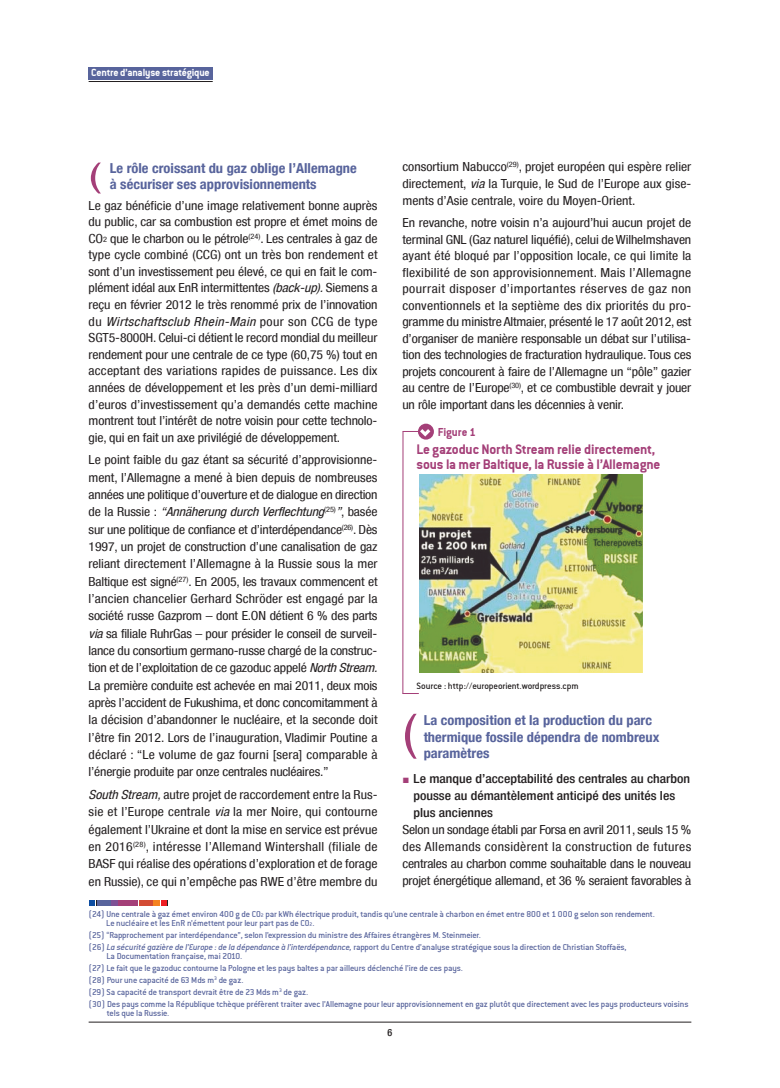
<style>
.page{position:relative;width:780px;height:1088px;background:#fff}
.page>*{position:absolute;margin:0;border:0;box-sizing:border-box;transform-origin:0 0}
.t1{font:condensed 50px "Helvetica Neue LT";color:#a43f78;scale:1.2 1}
.t2{font:condensed 34.38px "Helvetica Neue LT";color:#a43f78;scale:1.5 1}
.t3{font:15px/15.2px "Conduit ITCTT Bold";letter-spacing:-.01em;color:#a43f78}
.t4{font:700 condensed 13.75px/16.5px "Helvetica Neue LT";color:#58649c;scale:1.05 1}
.t5{font:condensed 12.5px/17.4px "Helvetica Neue LT";letter-spacing:-.01em;color:#231f20;text-align:justify;scale:1.1 1}
.t6{font:500 condensed 12.5px/17.1px "Helvetica Neue LT";color:#231f20;scale:1.1 1}
.t7{font:12.5px "Conduit ITCTT Bold";letter-spacing:-.005em;color:#a43f78}
.t8{font:11.25px "Conduit ITCTT Bold";letter-spacing:-.015em;color:#fff}
.t9{font:10px "Conduit Md ITCTT Medium";letter-spacing:-.01em;color:#231f20}
.t10{font:500 condensed 10px "Helvetica Neue LT";color:#231f20}
.t11{font:9.38px/11.9px "Conduit Md ITCTT Medium";letter-spacing:-.015em;color:#58649c}
.s1{font-style:italic}
.s2{font-size:7.5px}
.s3{font-family:"European Pi Three";font-weight:400;font-stretch:normal;color:#a43f78}
.s4{font-size:5.62px}
</style>
<div class="page">
<div style="left:89px;top:67px;width:124px;height:13px;background:#58649c"></div>
<hr style="left:89px;top:81px;width:124px;height:1px;background:#231f20">
<hr style="left:89px;top:1022px;width:602px;height:1px;background:#231f20">
<svg style="left:89px;top:900px;width:8px;height:5px"></svg>
<svg style="left:161px;top:900px;width:7px;height:5px"></svg>
<div style="left:97px;top:899px;width:13px;height:6px;background:#58649c"></div>
<div style="left:111px;top:899px;width:7px;height:6px;background:#7e5195"></div>
<div style="left:119px;top:899px;width:19px;height:6px;background:#a43f78"></div>
<div style="left:139px;top:899px;width:13px;height:6px;background:#d34c34"></div>
<div style="left:153px;top:899px;width:7px;height:6px;background:#f58220"></div>
<img style="left:419px;top:475px;width:223px;height:197px">
<svg style="left:403px;top:693px;width:16px;height:1px"></svg>
<hr style="left:402px;top:431px;width:1px;height:263px;background:#a43f78">
<svg style="left:418px;top:424px;width:16px;height:16px"></svg>
<svg style="left:402px;top:429px;width:28px;height:7px"></svg>
<p class="t8" style="left:91px;top:66px;width:120px">Centre d’analyse stratégique</p>
<p class="t5" style="left:402px;top:158px;width:264px">consortium Nabucco<sup>(29)</sup>, projet européen qui espère relier directement, <span class="s1">via</span> la Turquie, le Sud de l’Europe aux gise&shy;ments d’Asie centrale, voire du Moyen-Orient.</p>
<p class="t5" style="left:402px;top:214px;width:264px;line-height:16.5px">En revanche, notre voisin n’a aujourd’hui aucun projet de terminal GNL (Gaz naturel liquéfié), celui de Wilhelmshaven ayant été bloqué par l’opposition locale, ce qui limite la flexibilité de son approvisionnement. Mais l’Allemagne pourrait disposer d’importantes réserves de gaz non conventionnels et la septième des dix priorités du pro&shy;gramme du ministre Altmaier, présenté le 17 août 2012, est d’organiser de manière responsable un débat sur l’utilisa&shy;tion des technologies de fracturation hydraulique. Tous ces projets concourent à faire de l’Allemagne un “pôle” gazier au centre de l’Europe<sup>(30)</sup>, et ce combustible devrait y jouer un rôle important dans les décennies à venir.</p>
<p class="t7" style="left:438px;top:425px;width:40px">Figure 1</p>
<p class="t3" style="left:416px;top:441px;width:245px">Le gazoduc North Stream relie directement, sous la mer Baltique, la Russie à l’Allemagne</p>
<p class="t4" style="left:110px;top:159px;width:237px">le rôle croissant du gaz oblige l’allemagne à sécuriser ses approvisionnements</p>
<p class="t5" style="left:89px;top:197px;width:264px;line-height:16.6px">Le gaz bénéficie d’une image relativement bonne auprès du public, car sa combustion est propre et émet moins de CO<span class="s2">2</span> que le charbon ou le pétrole<sup>(24)</sup>. Les centrales à gaz de type cycle combiné (CCG) ont un très bon rendement et sont d’un investissement peu élevé, ce qui en fait le com&shy;plément idéal aux EnR intermittentes <span class="s1">(back-up).</span> Siemens a reçu en février 2012 le très renommé prix de l’innovation du <span class="s1">Wirtschaftsclub Rhein-Main</span> pour son CCG de type SGT5-8000H. Celui-ci détient le record mondial du meilleur rendement pour une centrale de ce type (60,75 %) tout en acceptant des variations rapides de puissance. Les dix années de développement et les près d’un demi-milliard d’euros d’investissement qu’a demandés cette machine montrent tout l’intérêt de notre voisin pour cette technolo&shy;gie, qui en fait un axe privilégié de développement.</p>
<p class="t5" style="left:89px;top:451px;width:264px">Le point faible du gaz étant sa sécurité d’approvisionne&shy;ment, l’Allemagne a mené à bien depuis de nombreuses années une politique d’ouverture et de dialogue en direction de la Russie : <span class="s1">“Annäherung durch Verflechtung</span><sup>(25)</sup><span class="s1">”</span>, basée sur une politique de confiance et d’interdépendance<sup>(26)</sup>. Dès 1997, un projet de construction d’une canalisation de gaz reliant directement l’Allemagne à la Russie sous la mer Baltique est signé<sup>(27)</sup>. En 2005, les travaux commencent et l’ancien chancelier Gerhard Schröder est engagé par la société russe Gazprom – dont E.ON détient 6 % des parts <span class="s1">via</span> sa filiale RuhrGas – pour présider le conseil de surveil&shy;lance du consortium germano-russe chargé de la construc&shy;tion et de l’exploitation de ce gazoduc appelé <span class="s1">North Stream.<br></span>La première conduite est achevée en mai 2011, deux mois après l’accident de Fukushima, et donc concomitamment à la décision d’abandonner le nucléaire, et la seconde doit l’être fin 2012. Lors de l’inauguration, Vladimir Poutine a déclaré : “Le volume de gaz fourni [sera] comparable à l’énergie produite par onze centrales nucléaires.”</p>
<p class="t5" style="left:89px;top:786px;width:264px"><span class="s1">South Stream,</span> autre projet de raccordement entre la Rus&shy;sie et l’Europe centrale <span class="s1">via</span> la mer Noire, qui contourne également l’Ukraine et dont la mise en service est prévue en 2016<sup>(28)</sup>, intéresse l’Allemand Wintershall (filiale de BASF qui réalise des opérations d’exploration et de forage en Russie), ce qui n’empêche pas RWE d’être membre du</p>
<h2 class="t2" style="left:89px;top:155px;width:10px">(</h2>
<p class="t9" style="left:416px;top:680px;width:163px">Source : http://europeorient.wordpress.cpm</p>
<p class="t4" style="left:423px;top:712px;width:226px">la composition et la production du parc thermique fossile dépendra de nombreux paramètres</p>
<p class="t6" style="left:413px;top:769px;width:253px;text-indent:-11px"><span class="s3">g</span> Le manque d’acceptabilité des centrales au charbon pousse au démantèlement anticipé des unités les plus anciennes</p>
<p class="t5" style="left:402px;top:821px;width:264px">Selon un sondage établi par Forsa en avril 2011, seuls 15 % des Allemands considèrent la construction de futures centrales au charbon comme souhaitable dans le nouveau projet énergétique allemand, et 36 % seraient favorables à</p>
<p class="t11" style="left:106px;top:909px;width:550px;line-height:9.4px;text-indent:-18px">(24) Une centrale à gaz émet environ 400 g de CO<span class="s4">2</span> par kWh électrique produit, tandis qu’une centrale à charbon en émet entre 800 et 1 000 g selon son rendement.<br>Le nucléaire et les EnR n’émettent pour leur part pas de CO<span class="s4">2</span>.</p>
<p class="t11" style="left:89px;top:929px;width:539px">(25) “Rapprochement par interdépendance”, selon l’expression du ministre des Affaires étrangères M. Steinmeier.<br>(26) <span class="s1">La sécurité gazière de l’Europe : de la dépendance à l’interdépendance,</span> rapport du Centre d’analyse stratégique sous la direction de Christian Stoffaës,</p>
<p class="t11" style="left:89px;top:950px;width:601px;text-indent:18px">La Documentation française, mai 2010.<br>(27) Le fait que le gazoduc contourne la Pologne et les pays baltes a par ailleurs déclenché l’ire de ces pays.<br>(28) Pour une capacité de 63 Mds m<sup>3</sup> de gaz.<br>(29) Sa capacité de transport devrait être de 23 Mds m<sup>3</sup> de gaz.<br>(30) Des pays comme la République tchèque préfèrent traiter avec l’Allemagne pour leur approvisionnement en gaz plutôt que directement avec les pays producteurs voisins</p>
<p class="t11" style="left:107px;top:1007px;width:64px">tels que la Russie.</p>
<h1 class="t1" style="left:402px;top:703px;width:14px">(</h1>
<p class="t10" style="left:387px;top:1026px;width:6px">6</p>
</div>
